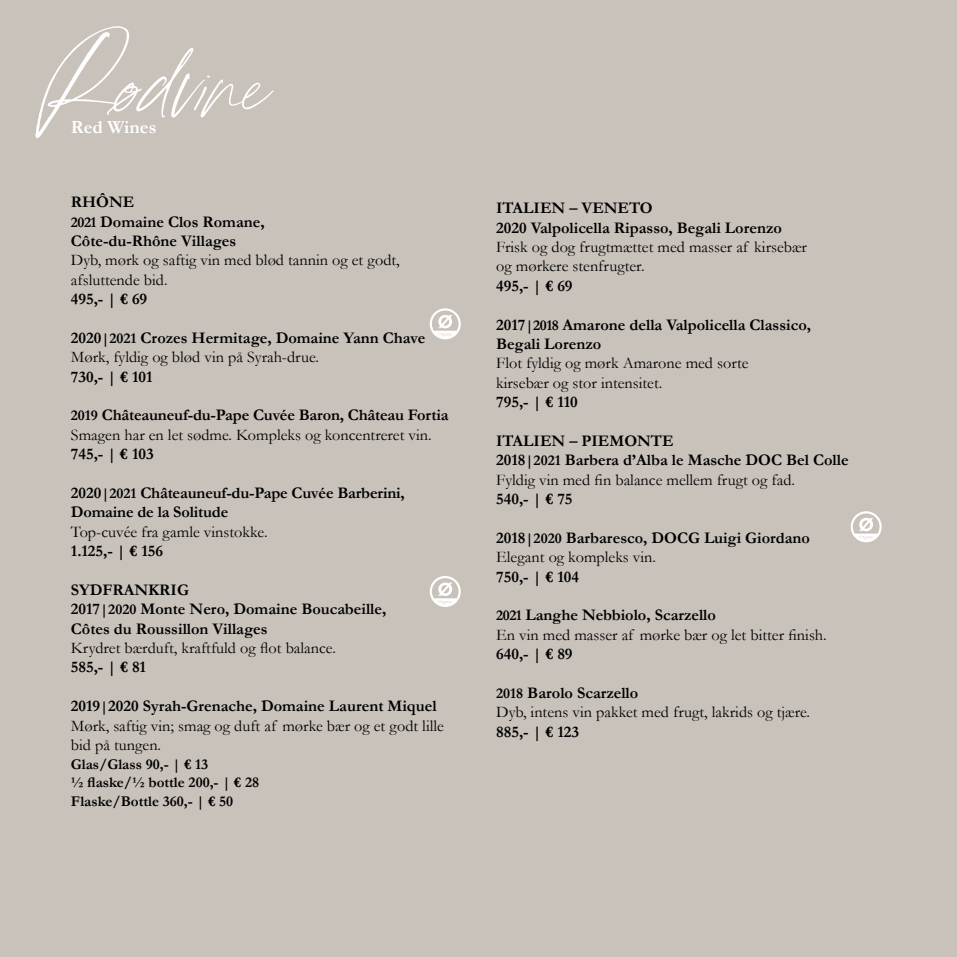
<style>
.page{position:relative;width:957px;height:957px;background:#c9c2bb}
.page>*{position:absolute;margin:0;border:0;box-sizing:border-box;transform-origin:0 0}
.t1{font:87.5px "Jouleset Jaques Hand";color:#fff}
.t2{font:700 18.75px "Garamond";color:#fff}
.t3{font:700 16.25px/19.4px "Garamond";color:#000}
.t4{font:16.25px/19.4px "Garamond";color:#000}
.t5{font:700 15px/18.8px "Garamond";color:#000}
.s1{font-size:15px}
.s2{font-weight:400}
.s3{font-weight:700;font-size:15px}
.s4{font-weight:700}
</style>
<div class="page">
<svg style="left:430px;top:308px;width:31px;height:31px"></svg>
<svg style="left:430px;top:576px;width:31px;height:31px"></svg>
<svg style="left:850px;top:511px;width:31px;height:31px"></svg>
<h1 class="t1" style="left:35px;top:25px;width:256px">Rødvine</h1>
<p class="t2" style="left:71px;top:120px;width:87px">Red Wines</p>
<p class="t3" style="left:71px;top:194px;width:195px">RHÔNE<br><span class="s1">2021</span> Domaine Clos Romane,<br>Côte-du-Rhône Villages</p>
<p class="t4" style="left:71px;top:252px;width:330px">Dyb, mørk og saftig vin med blød tannin og et godt, afsluttende bid.</p>
<p class="t3" style="left:71px;top:291px;width:78px">495,- | € 69</p>
<p class="t3" style="left:71px;top:329px;width:356px">2020<span class="s1">|2021</span> Crozes Hermitage, Domaine Yann Chave<br><span class="s2">Mørk, fyldig og blød vin på Syrah-drue.</span></p>
<p class="t3" style="left:71px;top:367px;width:83px">730,- | € 101</p>
<p class="t4" style="left:71px;top:407px;width:379px"><span class="s3">2019</span> <span class="s4">Châteauneuf-du-Pape Cuvée Baron, Château Fortia<br></span>Smagen har en let sødme. Kompleks og koncentreret vin.</p>
<p class="t3" style="left:71px;top:444px;width:84px">745,- | € 103</p>
<p class="t3" style="left:71px;top:484px;width:335px">2020<span class="s1">|2021</span> Châteauneuf-du-Pape Cuvée Barberini,<br>Domaine de la Solitude</p>
<p class="t4" style="left:71px;top:524px;width:198px">Top-cuvée fra gamle vinstokke.</p>
<p class="t3" style="left:71px;top:543px;width:94px">1.125,- | € 156</p>
<p class="t3" style="left:71px;top:581px;width:317px">SYDFRANKRIG<br>2017<span class="s1">|2020</span> Monte Nero, Domaine Boucabeille,<br>Côtes du Roussillon Villages</p>
<p class="t4" style="left:71px;top:638px;width:266px">Krydret bærduft, kraftfuld og flot balance.</p>
<p class="t3" style="left:71px;top:659px;width:77px">585,- | € 81</p>
<p class="t4" style="left:71px;top:698px;width:374px"><span class="s4">2019</span><span class="s3">|</span><span class="s4">2020 Syrah-Grenache, Domaine Laurent Miquel<br></span>Mørk, saftig vin; smag og duft af mørke bær og et godt lille bid på tungen.</p>
<p class="t5" style="left:71px;top:756px;width:190px">Glas/Glass 90,- | € 13<br>½ flaske/½ bottle 200,- | € 28<br>Flaske/Bottle 360,- | € 50</p>
<p class="t3" style="left:496px;top:200px;width:287px">ITALIEN – VENETO<br>2020 Valpolicella Ripasso, Begali Lorenzo</p>
<p class="t4" style="left:496px;top:239px;width:312px">Frisk og dog frugtmættet med masser af kirsebær og mørkere stenfrugter.</p>
<p class="t3" style="left:496px;top:277px;width:78px">495,- | € 69</p>
<p class="t3" style="left:496px;top:315px;width:316px">2017<span class="s1">|2018</span> Amarone della Valpolicella Classico,<br>Begali Lorenzo</p>
<p class="t4" style="left:496px;top:355px;width:254px">Flot fyldig og mørk Amarone med sorte kirsebær og stor intensitet.</p>
<p class="t3" style="left:496px;top:392px;width:83px">795,- | € 110</p>
<p class="t3" style="left:496px;top:432px;width:354px">ITALIEN – PIEMONTE<br>2018<span class="s1">|2021</span> Barbera d’Alba le Masche DOC Bel Colle<br><span class="s2">Fyldig vin med fin balance mellem frugt og fad.</span></p>
<p class="t3" style="left:496px;top:489px;width:78px">540,- | € 75</p>
<p class="t3" style="left:496px;top:529px;width:315px">2018<span class="s1">|2020</span> Barbaresco, DOCG Luigi Giordano<br><span class="s2">Elegant og kompleks vin.</span></p>
<p class="t3" style="left:496px;top:567px;width:84px">750,- | € 104</p>
<p class="t4" style="left:496px;top:605px;width:332px"><span class="s3">2021</span> <span class="s4">Langhe Nebbiolo, Scarzello<br></span>En vin med masser af mørke bær og let bitter finish.</p>
<p class="t3" style="left:496px;top:646px;width:78px">640,- | € 89</p>
<p class="t4" style="left:496px;top:685px;width:315px"><span class="s3">2018</span> <span class="s4">Barolo Scarzello<br></span>Dyb, intens vin pakket med frugt, lakrids og tjære.</p>
<p class="t3" style="left:496px;top:723px;width:84px">885,- | € 123</p>
</div>
